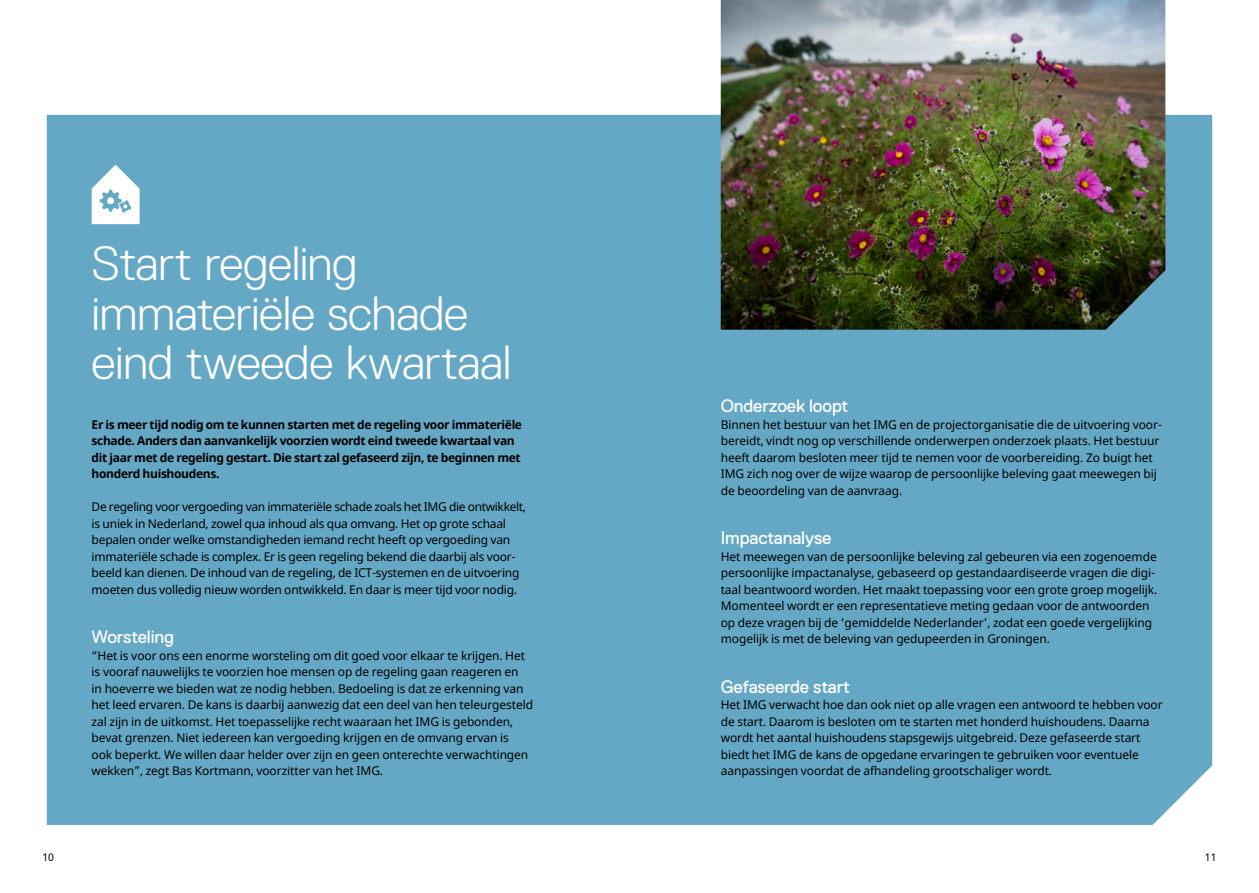
<style>
.page{position:relative;width:1259px;height:893px;background:#fff}
.page>*{position:absolute;margin:0;border:0;box-sizing:border-box;transform-origin:0 0}
.t1{font:300 48px/49.5px "Replica";letter-spacing:-.01em;color:#fff}
.t2{font:18px "Replica";letter-spacing:-.01em;color:#fff}
.t3{font:12px/16.5px "Noto Sans";letter-spacing:-.01em;color:#000}
.t4{font:700 12px/16.5px "Noto Sans";letter-spacing:-.03em;color:#000}
.t5{font:10.5px "Noto Sans";color:#000}
</style>
<div class="page">
<div style="left:47px;top:115px;width:1165px;height:710px;background:#65a8c5"></div>
<img style="left:721px;top:0;width:444px;height:330px">
<svg style="left:92px;top:165px;width:48px;height:59px"></svg>
<h1 class="t1" style="left:92px;top:239px;width:421px">Start regeling immateriële schade eind tweede kwartaal</h1>
<p class="t4" style="left:92px;top:416px;width:432px">Er is meer tijd nodig om te kunnen starten met de regeling voor immateriële schade. Anders dan aanvankelijk voorzien wordt eind tweede kwartaal van dit jaar met de regeling gestart. Die start zal gefaseerd zijn, te beginnen met honderd huishoudens.</p>
<p class="t3" style="left:92px;top:499px;width:436px">De regeling voor vergoeding van immateriële schade zoals het IMG die ontwikkelt, is uniek in Nederland, zowel qua inhoud als qua omvang. Het op grote schaal bepalen onder welke omstandigheden iemand recht heeft op vergoeding van immateriële schade is complex. Er is geen regeling bekend die daarbij als voor&shy;beeld kan dienen. De inhoud van de regeling, de ICT-systemen en de uitvoering moeten dus volledig nieuw worden ontwikkeld. En daar is meer tijd voor nodig.</p>
<h2 class="t2" style="left:92px;top:627px;width:84px">Worsteling</h2>
<p class="t3" style="left:92px;top:647px;width:443px">“Het is voor ons een enorme worsteling om dit goed voor elkaar te krijgen. Het is vooraf nauwelijks te voorzien hoe mensen op de regeling gaan reageren en<br>in hoeverre we bieden wat ze nodig hebben. Bedoeling is dat ze erkenning van het leed ervaren. De kans is daarbij aanwezig dat een deel van hen teleurgesteld zal zijn in de uitkomst. Het toepasselijke recht waaraan het IMG is gebonden, bevat grenzen. Niet iedereen kan vergoeding krijgen en de omvang ervan is<br>ook beperkt. We willen daar helder over zijn en geen onterechte verwachtingen wekken”, zegt Bas Kortmann, voorzitter van het IMG.</p>
<h2 class="t2" style="left:721px;top:396px;width:129px">Onderzoek loopt</h2>
<p class="t3" style="left:721px;top:416px;width:443px">Binnen het bestuur van het IMG en de projectorganisatie die de uitvoering voor&shy;bereidt, vindt nog op verschillende onderwerpen onderzoek plaats. Het bestuur heeft daarom besloten meer tijd te nemen voor de voorbereiding. Zo buigt het IMG zich nog over de wijze waarop de persoonlijke beleving gaat meewegen bij de beoordeling van de aanvraag.</p>
<h2 class="t2" style="left:721px;top:528px;width:112px">Impactanalyse</h2>
<p class="t3" style="left:721px;top:548px;width:438px">Het meewegen van de persoonlijke beleving zal gebeuren via een zogenoemde persoonlijke impactanalyse, gebaseerd op gestandaardiseerde vragen die digi&shy;taal beantwoord worden. Het maakt toepassing voor een grote groep mogelijk.<br>Momenteel wordt er een representatieve meting gedaan voor de antwoorden op deze vragen bij de ‘gemiddelde Nederlander’, zodat een goede vergelijking mogelijk is met de beleving van gedupeerden in Groningen.</p>
<h2 class="t2" style="left:721px;top:676px;width:131px">Gefaseerde start</h2>
<p class="t3" style="left:721px;top:697px;width:443px">Het IMG verwacht hoe dan ook niet op alle vragen een antwoord te hebben voor de start. Daarom is besloten om te starten met honderd huishoudens. Daarna wordt het aantal huishoudens stapsgewijs uitgebreid. Deze gefaseerde start biedt het IMG de kans de opgedane ervaringen te gebruiken voor eventuele aanpassingen voordat de afhandeling grootschaliger wordt.</p>
<p class="t5" style="left:43px;top:850px;width:13px">10</p>
<p class="t5" style="left:1205px;top:850px;width:13px">11</p>
</div>
